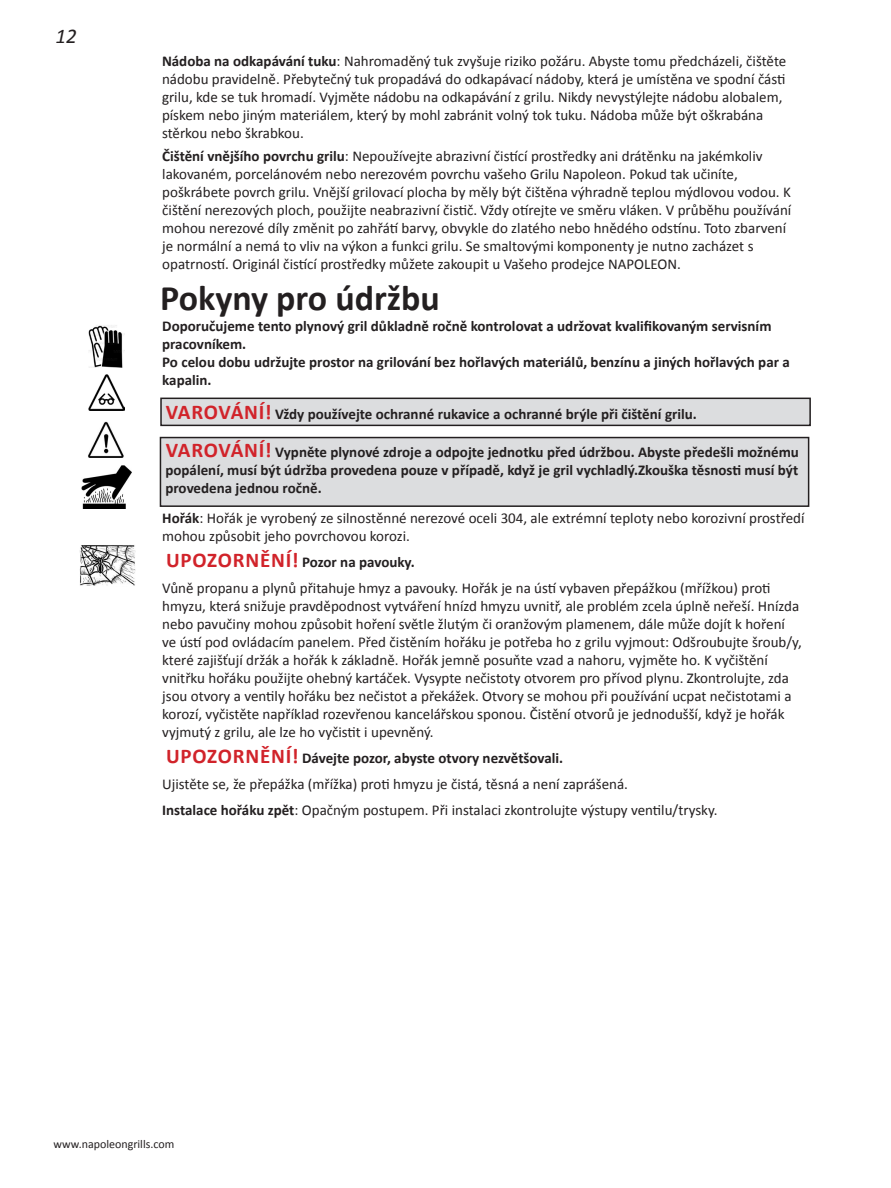
<style>
.page{position:relative;width:891px;height:1188px;background:#fff}
.page>*{position:absolute;margin:0;border:0;box-sizing:border-box;transform-origin:0 0}
.t1{font:700 36px "Calibri";color:#231f20}
.t2{font:italic 21px "Calibri";color:#231f20}
.t3{font:15px/18px "Calibri";color:#231f20}
.t4{font:700 15px/18px "Calibri";color:#231f20}
.t5{font:12px "Calibri";color:#231f20}
.s1{font-weight:700}
.s2{font-size:21px;color:#d1232a}
.s3{font-weight:700;font-size:21px;color:#d1232a}
</style>
<div class="page">
<div style="left:160px;top:438px;width:649px;height:68px;background:#dcdddf"></div>
<div style="left:160px;top:437px;width:649px;height:70px;border:2px solid #231f20"></div>
<div style="left:161px;top:398px;width:649px;height:27px;background:#dcdddf"></div>
<div style="left:160px;top:398px;width:651px;height:28px;border:2px solid #231f20"></div>
<img style="left:81px;top:466px;width:51px;height:43px">
<img style="left:88px;top:421px;width:36px;height:37px">
<img style="left:88px;top:325px;width:37px;height:42px">
<img style="left:89px;top:375px;width:35px;height:35px">
<img style="left:79px;top:545px;width:57px;height:41px">
<h2 class="t2" style="left:56px;top:22px;width:23px">12</h2>
<p class="t3" style="left:162px;top:52px;width:626px"><span class="s1">Nádoba na odkapávání tuku</span>: Nahromaděný tuk zvyšuje riziko požáru. Abyste tomu předcházeli, čištěte nádobu pravidelně. Přebytečný tuk propadává do odkapávací nádoby, která je umístěna ve spodní části grilu, kde se tuk hromadí. Vyjměte nádobu na odkapávání z grilu. Nikdy nevystýlejte nádobu alobalem, pískem nebo jiným materiálem, který by mohl zabránit volný tok tuku. Nádoba může být oškrabána stěrkou nebo škrabkou.</p>
<p class="t3" style="left:162px;top:147px;width:631px"><span class="s1">Čištění vnějšího povrchu grilu</span>: Nepoužívejte abrazivní čistící prostředky ani drátěnku na jakémkoliv lakovaném, porcelánovém nebo nerezovém povrchu vašeho Grilu Napoleon. Pokud tak učiníte, poškrábete povrch grilu. Vnější grilovací plocha by měly být čištěna výhradně teplou mýdlovou vodou. K čištění nerezových ploch, použijte neabrazivní čistič. Vždy otírejte ve směru vláken. V průběhu používání mohou nerezové díly změnit po zahřátí barvy, obvykle do zlatého nebo hnědého odstínu. Toto zbarvení je normální a nemá to vliv na výkon a funkci grilu. Se smaltovými komponenty je nutno zacházet s opatrností. Originál čistící prostředky můžete zakoupit u Vašeho prodejce NAPOLEON.</p>
<h1 class="t1" style="left:160px;top:275px;width:281px">Pokyny pro údržbu</h1>
<p class="t4" style="left:162px;top:317px;width:629px">Doporučujeme tento plynový gril důkladně ročně kontrolovat a udržovat kvalifikovaným servisním pracovníkem.<br>Po celou dobu udržujte prostor na grilování bez hořlavých materiálů, benzínu a jiných hořlavých par a kapalin.</p>
<p class="t4" style="left:166px;top:405px;width:533px"><span class="s2">VAROVÁNÍ!</span> Vždy používejte ochranné rukavice a ochranné brýle při čištění grilu.</p>
<p class="t4" style="left:165px;top:443px;width:635px;text-align:justify"><span class="s2">VAROVÁNÍ!</span> Vypněte plynové zdroje a odpojte jednotku před údržbou. Abyste předešli možnému popálení, musí být údržba provedena pouze v případě, když je gril vychladlý.Zkouška těsnosti musí být provedena jednou ročně.</p>
<p class="t3" style="left:162px;top:509px;width:644px"><span class="s1">Hořák</span>: Hořák je vyrobený ze silnostěnné nerezové oceli 304, ale extrémní teploty nebo korozivní prostředí mohou způsobit jeho povrchovou korozi.</p>
<p class="t3" style="left:162px;top:549px;width:610px;line-height:26.1px"><span class="s3">UPOZORNĚNÍ!</span> <span class="s1">Pozor na pavouky.<br></span>Vůně propanu a plynů přitahuje hmyz a pavouky. Hořák je na ústí vybaven přepážkou (mřížkou) proti</p>
<p class="t3" style="left:162px;top:597px;width:641px">hmyzu, která snižuje pravděpodnost vytváření hnízd hmyzu uvnitř, ale problém zcela úplně neřeší. Hnízda nebo pavučiny mohou způsobit hoření světle žlutým či oranžovým plamenem, dále může dojít k hoření ve ústí pod ovládacím panelem. Před čistěním hořáku je potřeba ho z grilu vyjmout: Odšroubujte šroub/y, které zajišťují držák a hořák k základně. Hořák jemně posuňte vzad a nahoru, vyjměte ho. K vyčištění vnitřku hořáku použijte ohebný kartáček. Vysypte nečistoty otvorem pro přívod plynu. Zkontrolujte, zda jsou otvory a ventily hořáku bez nečistot a překážek. Otvory se mohou při používání ucpat nečistotami a korozí, vyčistěte například rozevřenou kancelářskou sponou. Čistění otvorů je jednodušší, když je hořák vyjmutý z grilu, ale lze ho vyčistit i upevněný.</p>
<p class="t3" style="left:162px;top:745px;width:557px;line-height:26.1px"><span class="s3">UPOZORNĚNÍ!</span> <span class="s1">Dávejte pozor, abyste otvory nezvětšovali.<br></span>Ujistěte se, že přepážka (mřížka) proti hmyzu je čistá, těsná a není zaprášená.<br><span class="s1">Instalace hořáku zpět</span>: Opačným postupem. Při instalaci zkontrolujte výstupy ventilu/trysky.</p>
<p class="t5" style="left:54px;top:1136px;width:122px">www.napoleongrills.com</p>
</div>
